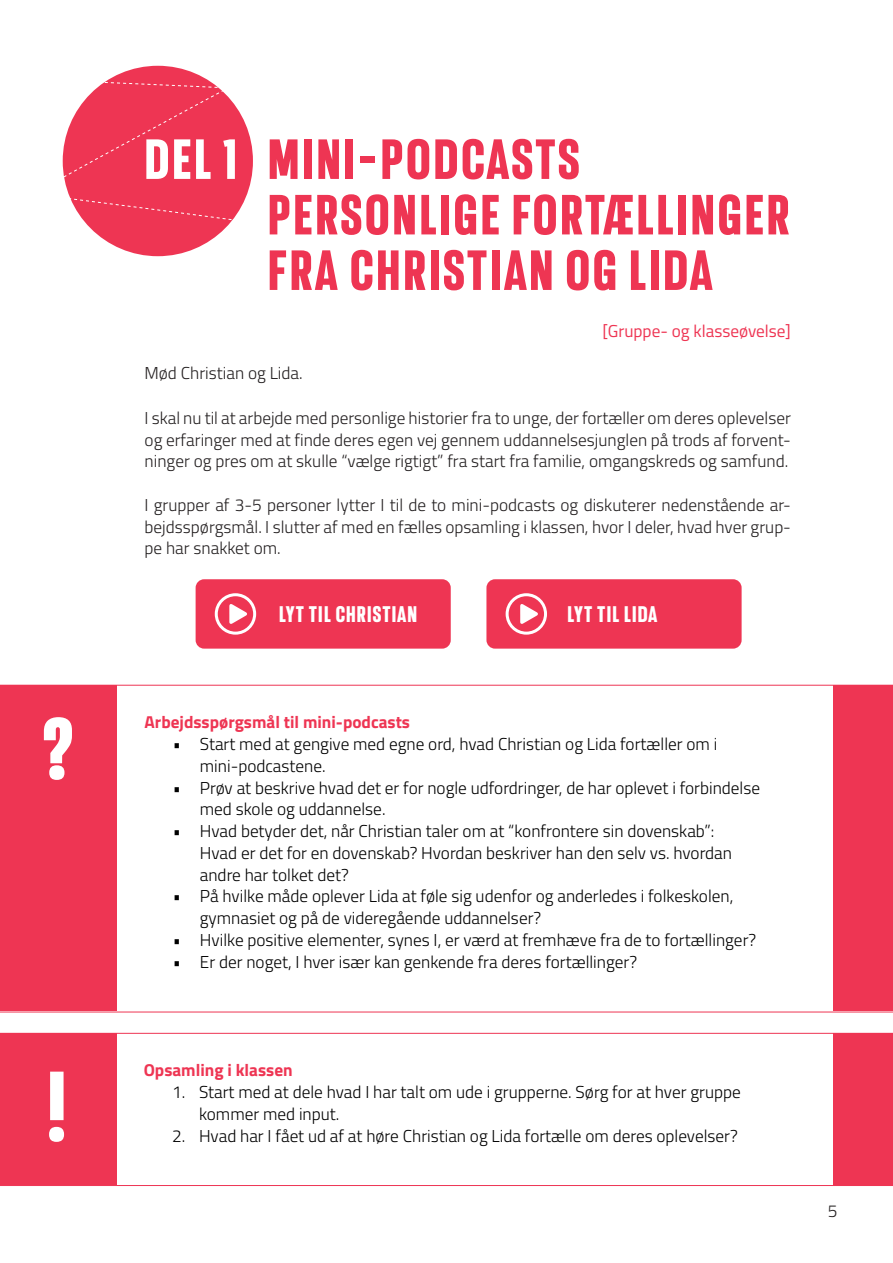
<style>
.page{position:relative;width:893px;height:1263px;background:#fff}
.page>*{position:absolute;margin:0;border:0;box-sizing:border-box;transform-origin:0 0}
.Overskrifter_40{font:900 condensed 60px/55.5px "Resolve";letter-spacing:.05em;color:#ee3553}
.Overskrifter_40-2{font:900 condensed 60px "Resolve";color:#fff}
.Overskrifter_40-3{font:900 condensed 24px "Resolve";letter-spacing:.05em;color:#fff}
.t1{font:300 17.25px/21.8px "Titillium";color:#000}
.tekst_11_5_14_5{font:300 17.25px/21.8px "Titillium";color:#231f20;text-align:justify}
.tekst_11_5_14_5-2{font:700 17.25px "Titillium";color:#ee3553}
.opgave{font:17.25px "Titillium";color:#ee3553}
.Overskrifter_40-4{font:300 17.25px "Titillium";color:#231f20}
</style>
<div class="page">
<div style="left:63px;top:66px;width:190px;height:190px;background:#ee3553;border-radius:50%"></div>
<div style="left:486px;top:579px;width:256px;height:70px;background:#ee3553;border-radius:9px"></div>
<svg style="left:520px;top:604px;width:18px;height:20px"></svg>
<div style="left:506px;top:593px;width:41px;height:42px;border:3px solid #fff;border-radius:50%"></div>
<div style="left:196px;top:579px;width:255px;height:70px;background:#ee3553;border-radius:9px"></div>
<svg style="left:229px;top:604px;width:18px;height:20px"></svg>
<div style="left:215px;top:593px;width:41px;height:42px;border:3px solid #fff;border-radius:50%"></div>
<div style="left:0;top:685px;width:117px;height:326px;background:#ee3553"></div>
<div style="left:0;top:1033px;width:117px;height:152px;background:#ee3553"></div>
<div style="left:833px;top:685px;width:60px;height:326px;background:#ee3553"></div>
<div style="left:833px;top:1033px;width:60px;height:152px;background:#ee3553"></div>
<hr style="left:0;top:685px;width:893px;height:1px;background:#ee3553">
<hr style="left:0;top:1033px;width:893px;height:1px;background:#ee3553">
<hr style="left:0;top:1185px;width:893px;height:1px;background:#ee3553">
<hr style="left:0;top:1012px;width:893px;height:1px;background:#ee3553">
<svg style="left:44px;top:717px;width:28px;height:63px"></svg>
<svg style="left:49px;top:1071px;width:15px;height:71px"></svg>
<svg style="left:62px;top:79px;width:191px;height:144px"></svg>
<p class="Overskrifter_40-2" style="left:145px;top:126px;width:94px">DEL 1</p>
<p class="Overskrifter_40" style="left:268px;top:131px;width:523px">MINI-PODCASTS<br>PERSONLIGE FORTÆLLINGER<br>FRA CHRISTIAN OG LIDA</p>
<p class="opgave" style="left:602px;top:318px;width:190px">[Gruppe- og klasseøvelse]</p>
<p class="Overskrifter_40-4" style="left:145px;top:361px;width:160px">Mød Christian og Lida.</p>
<p class="tekst_11_5_14_5" style="left:145px;top:406px;width:648px">I skal nu til at arbejde med personlige historier fra to unge, der fortæller om deres oplevelser og erfaringer med at finde deres egen vej gennem uddannelsesjunglen på trods af forvent&shy;ninger og pres om at skulle “vælge rigtigt” fra start fra familie, omgangskreds og samfund.</p>
<p class="tekst_11_5_14_5" style="left:145px;top:493px;width:648px">I grupper af 3-5 personer lytter I til de to mini-podcasts og diskuterer nedenstående ar&shy;bejdsspørgsmål. I slutter af med en fælles opsamling i klassen, hvor I deler, hvad hver grup&shy;pe har snakket om.</p>
<p class="Overskrifter_40-3" style="left:279px;top:601px;width:139px">LYT TIL CHRISTIAN</p>
<p class="Overskrifter_40-3" style="left:568px;top:601px;width:91px">LYT TIL LIDA</p>
<p class="tekst_11_5_14_5-2" style="left:145px;top:709px;width:267px">Arbejdsspørgsmål til mini-podcasts</p>
<p class="t1" style="left:200px;top:732px;width:519px;text-indent:-27px">• Start med at gengive med egne ord, hvad Christian og Lida fortæller om i mini-podcastene.</p>
<p class="t1" style="left:200px;top:776px;width:562px;text-indent:-27px">• Prøv at beskrive hvad det er for nogle udfordringer, de har oplevet i forbindelse med skole og uddannelse.</p>
<p class="t1" style="left:200px;top:819px;width:534px;text-indent:-27px">• Hvad betyder det, når Christian taler om at “konfrontere sin dovenskab”:<br>Hvad er det for en dovenskab? Hvordan beskriver han den selv vs. hvordan andre har tolket det?</p>
<p class="t1" style="left:200px;top:885px;width:535px;text-indent:-27px">• På hvilke måde oplever Lida at føle sig udenfor og anderledes i folkeskolen, gymnasiet og på de videregående uddannelser?</p>
<p class="t1" style="left:173px;top:928px;width:585px">• Hvilke positive elementer, synes I, er værd at fremhæve fra de to fortællinger?</p>
<p class="t1" style="left:173px;top:950px;width:466px">• Er der noget, I hver især kan genkende fra deres fortællinger?</p>
<p class="tekst_11_5_14_5-2" style="left:144px;top:1057px;width:150px">Opsamling i klassen</p>
<p class="t1" style="left:199px;top:1080px;width:543px;text-indent:-27px">1. Start med at dele hvad I har talt om ude i grupperne. Sørg for at hver gruppe kommer med input.</p>
<p class="t1" style="left:172px;top:1124px;width:567px">2. Hvad har I fået ud af at høre Christian og Lida fortælle om deres oplevelser?</p>
<p class="tekst_11_5_14_5" style="left:828px;top:1199px;width:11px">5</p>
</div>
